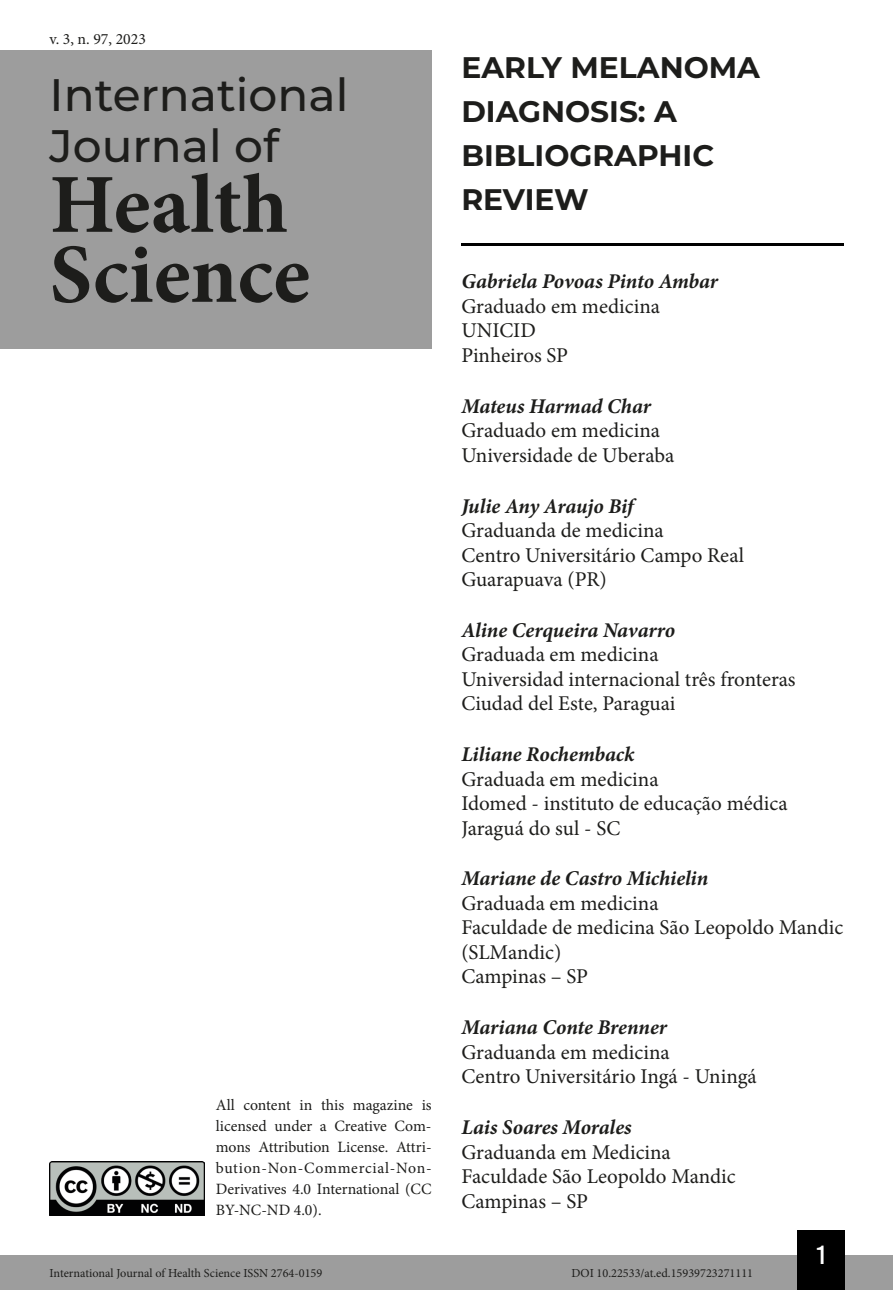
<style>
.page{position:relative;width:893px;height:1290px;background:#fff}
.page>*{position:absolute;margin:0;border:0;box-sizing:border-box;transform-origin:0 0}
.t1{font:700 84px/70px "Minion Pro";color:#1d1d1b}
.t2{font:500 45.5px/50.8px "Montserrat";color:#1d1d1b}
.t3{font:700 29.75px/43.8px "Montserrat";color:#1d1d1b}
.t4{font:26.25px "Bebas Kai";color:#fff}
.t5{font:21px/24.5px "Minion Pro";color:#1d1d1b}
.t6{font:italic 700 21px "Minion Pro";letter-spacing:-.005em;color:#1d1d1b}
.t7{font:15.75px/21px "Minion Pro";color:#1d1d1b;text-align:justify}
.t8{font:12.25px "Minion Pro";color:#1d1d1b}
</style>
<div class="page">
<div style="left:0;top:1255px;width:893px;height:35px;background:#9d9d9d"></div>
<div style="left:797px;top:1230px;width:48px;height:60px;background:#000"></div>
<img style="left:50px;top:1161px;width:154px;height:54px">
<div style="left:0;top:50px;width:432px;height:298px;background:#9d9d9d"></div>
<hr style="left:461px;top:243px;width:382px;height:3px;background:#000">
<p class="t7" style="left:50px;top:28px;width:98px">v. 3, n. 97, 2023</p>
<h2 class="t2" style="left:50px;top:68px;width:300px">International<br>Journal of</h2>
<h1 class="t1" style="left:50px;top:169px;width:262px">Health<br>Science</h1>
<p class="t7" style="left:216px;top:1095px;width:217px">All content in this magazine is licensed under a Creative Com&shy;mons Attribution License. Attri&shy;bution-Non-Commercial-Non-Derivatives 4.0 International (CC BY-NC-ND 4.0).</p>
<h3 class="t3" style="left:461px;top:44px;width:300px">EARLY MELANOMA<br>DIAGNOSIS: A<br>BIBLIOGRAPHIC<br>REVIEW</h3>
<p class="t6" style="left:461px;top:267px;width:258px">Gabriela Povoas Pinto Ambar</p>
<p class="t5" style="left:461px;top:294px;width:200px">Graduado em medicina<br>UNICID<br>Pinheiros SP</p>
<p class="t6" style="left:461px;top:391px;width:191px">Mateus Harmad Char</p>
<p class="t5" style="left:461px;top:418px;width:214px">Graduado em medicina<br>Universidade de Uberaba</p>
<p class="t6" style="left:461px;top:491px;width:174px">Julie Any Araujo Bif</p>
<p class="t5" style="left:461px;top:518px;width:284px">Graduanda de medicina<br>Centro Universitário Campo Real<br>Guarapuava (PR)</p>
<p class="t6" style="left:461px;top:615px;width:215px">Aline Cerqueira Navarro</p>
<p class="t5" style="left:461px;top:642px;width:336px">Graduada em medicina<br>Universidad internacional três fronteras<br>Ciudad del Este, Paraguai</p>
<p class="t6" style="left:461px;top:739px;width:174px">Liliane Rochemback</p>
<p class="t5" style="left:461px;top:767px;width:328px">Graduada em medicina<br>Idomed - instituto de educação médica<br>Jaraguá do sul - SC</p>
<p class="t6" style="left:461px;top:864px;width:248px">Mariane de Castro Michielin</p>
<p class="t5" style="left:461px;top:891px;width:383px">Graduada em medicina<br>Faculdade de medicina São Leopoldo Mandic (SLMandic)<br>Campinas – SP</p>
<p class="t6" style="left:461px;top:1012px;width:207px">Mariana Conte Brenner</p>
<p class="t5" style="left:461px;top:1040px;width:297px">Graduanda em medicina<br>Centro Universitário Ingá - Uningá</p>
<p class="t6" style="left:461px;top:1112px;width:172px">Lais Soares Morales</p>
<p class="t5" style="left:461px;top:1139px;width:276px">Graduanda em Medicina<br>Faculdade São Leopoldo Mandic<br>Campinas – SP</p>
<p class="t4" style="left:817px;top:1241px;width:10px">1</p>
<p class="t8" style="left:50px;top:1265px;width:274px">International Journal of Health Science ISSN 2764-0159</p>
<p class="t8" style="left:571px;top:1265px;width:183px">DOI 10.22533/at.ed.15939723271111</p>
</div>
